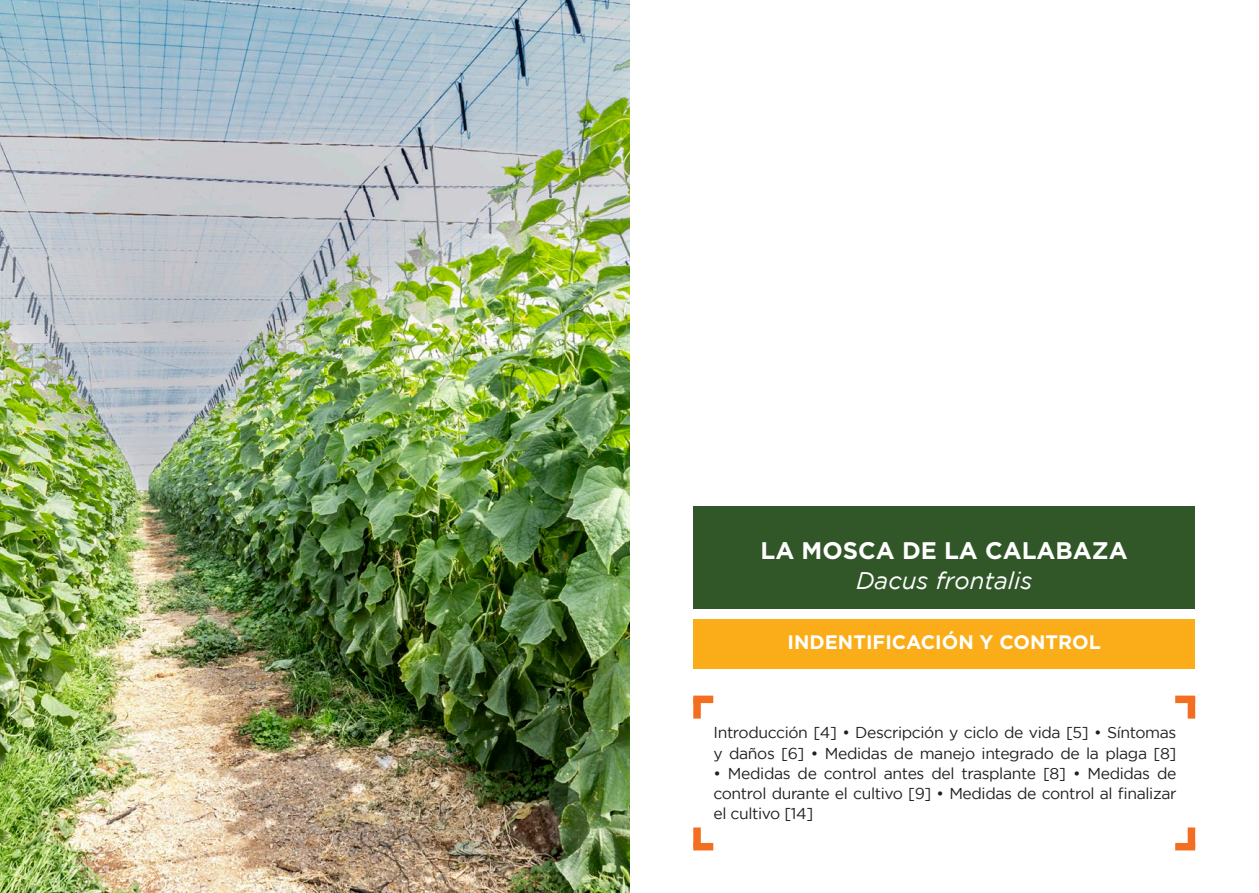
<style>
.page{position:relative;width:1259px;height:893px;background:#fff}
.page>*{position:absolute;margin:0;border:0;box-sizing:border-box;transform-origin:0 0}
.t1{font:700 24px "Gotham";color:#fff}
.t2{font:italic 24px "Gotham";color:#fff}
.t3{font:700 19.5px "Gotham";color:#fff}
.t4{font:15.75px/20.2px "Gotham";letter-spacing:-.025em;color:#231f20}
</style>
<div class="page">
<div style="left:693px;top:506px;width:502px;height:103px;background:#315628"></div>
<div style="left:693px;top:619px;width:502px;height:49px;background:#faad19"></div>
<img style="left:0;top:0;width:629px;height:893px">
<div style="left:693px;top:696px;width:20px;height:7px;background:#f36e21"></div>
<div style="left:693px;top:699px;width:8px;height:20px;background:#f36e21"></div>
<div style="left:1175px;top:696px;width:20px;height:7px;background:#f36e21"></div>
<div style="left:1187px;top:699px;width:8px;height:20px;background:#f36e21"></div>
<div style="left:693px;top:843px;width:20px;height:7px;background:#f36e21"></div>
<div style="left:693px;top:827px;width:8px;height:20px;background:#f36e21"></div>
<div style="left:1175px;top:843px;width:20px;height:7px;background:#f36e21"></div>
<div style="left:1187px;top:827px;width:8px;height:20px;background:#f36e21"></div>
<p class="t1" style="left:760px;top:537px;width:369px">LA MOSCA DE LA CALABAZA</p>
<p class="t2" style="left:856px;top:567px;width:178px">Dacus frontalis</p>
<p class="t3" style="left:787px;top:631px;width:315px">INDENTIFICACIÓN Y CONTROL</p>
<p class="t4" style="left:713px;top:722px;width:464px">Introducción [4] • Descripción y ciclo de vida [5] • Síntomas y daños [6] • Medidas de manejo integrado de la plaga [8]</p>
<p class="t4" style="left:713px;top:763px;width:464px;text-align:justify">• Medidas de control antes del trasplante [8] • Medidas de control durante el cultivo [9] • Medidas de control al finalizar el cultivo [14]</p>
</div>
